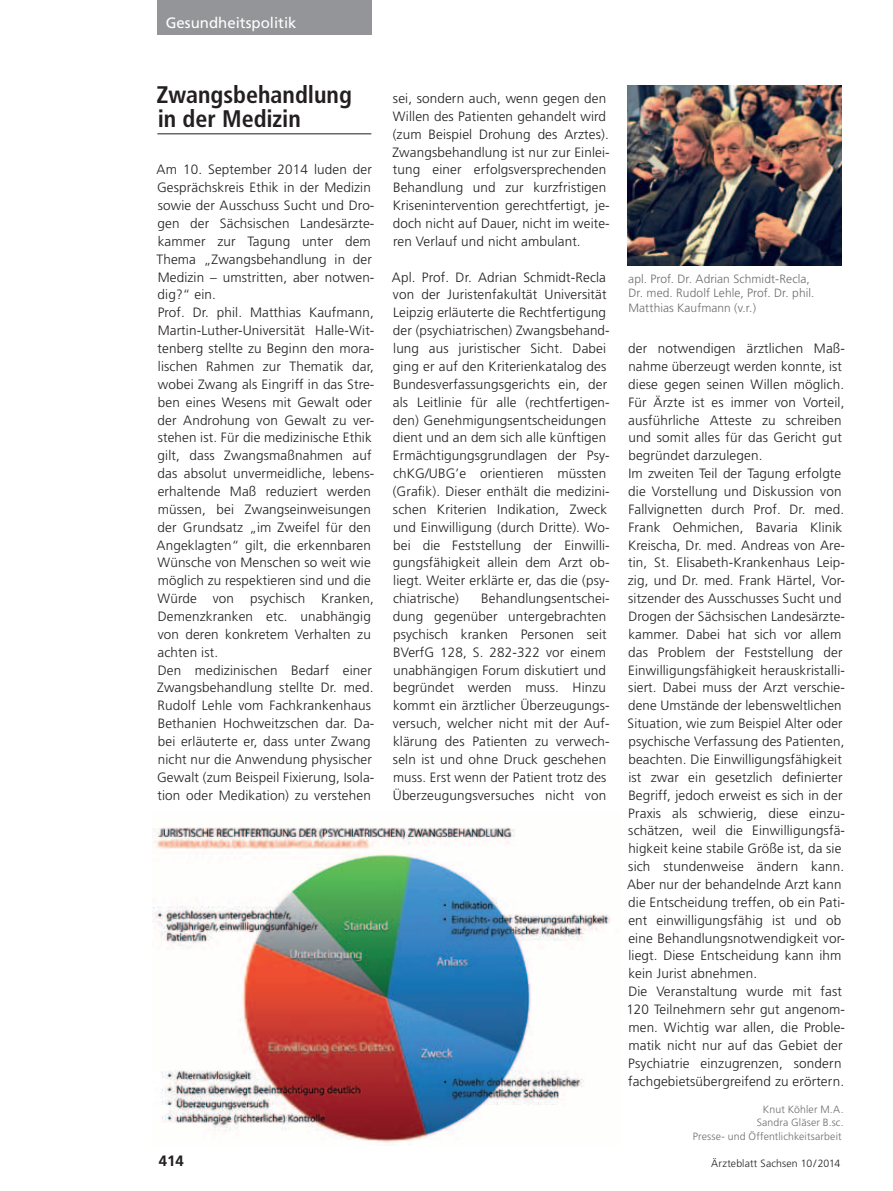
<style>
.page{position:relative;width:893px;height:1191px;background:#fff}
.page>*{position:absolute;margin:0;border:0;box-sizing:border-box;transform-origin:0 0}
.Überschrift{font:700 condensed 24px/24px "Frutiger";color:#231f20}
.t1{font:15px "Frutiger";color:#fff}
.t2{font:700 15px "Frutiger";color:#231f20}
.Text_allgemein{font:300 13.5px/17.9px "Frutiger";letter-spacing:.01em;color:#231f20}
.Bildunterschrift{font:300 12px/14.2px "Frutiger";letter-spacing:.005em;color:#6c6d70}
.Autoren{font:300 10.5px "Frutiger";letter-spacing:.01em;color:#6c6d70}
.t3{font:300 10.5px "Frutiger";letter-spacing:.01em;color:#231f20}
</style>
<div class="page">
<hr style="left:157px;top:133px;width:214px;height:1px;background:#231f20">
<div style="left:157px;top:0;width:214px;height:34px;background:#939598"></div>
<img style="left:628px;top:85px;width:214px;height:180px">
<img style="left:152px;top:827px;width:459px;height:316px">
<p class="t1" style="left:166px;top:14px;width:132px">Gesundheitspolitik</p>
<p class="Überschrift" style="left:156px;top:83px;width:197px">Zwangsbehandlung in der Medizin</p>
<p class="Text_allgemein" style="left:156px;top:161px;width:219px">Am 10. September 2014 luden der<br>Gesprächskreis Ethik in der Medizin sowie der Ausschuss Sucht und Dro&shy;gen der Sächsischen Landesärzte&shy;kammer zur Tagung unter dem<br>Thema „Zwangsbehandlung in der<br>Medizin – umstritten, aber notwen&shy;dig?“ ein.</p>
<p class="Text_allgemein" style="left:157px;top:304px;width:219px">Prof. Dr. phil. Matthias Kaufmann, Martin-Luther-Universität Halle-Wit&shy;tenberg stellte zu Beginn den mora&shy;lischen Rahmen zur Thematik dar, wobei Zwang als Eingriff in das Stre&shy;ben eines Wesens mit Gewalt oder der Androhung von Gewalt zu ver&shy;stehen ist. Für die medizinische Ethik gilt, dass Zwangsmaßnahmen auf das absolut unvermeidliche, lebens&shy;erhaltende Maß reduziert werden müssen, bei Zwangseinweisungen der Grundsatz „im Zweifel für den Angeklagten“ gilt, die erkennbaren Wünsche von Menschen so weit wie möglich zu respektieren sind und die Würde von psychisch Kranken, Demenzkranken etc. unabhängig von deren konkretem Verhalten zu achten ist.</p>
<p class="Text_allgemein" style="left:157px;top:661px;width:219px">Den medizinischen Bedarf einer Zwangsbehandlung stellte Dr. med.<br>Rudolf Lehle vom Fachkrankenhaus Bethanien Hochweitzschen dar. Da-- bei erläuterte er, dass unter Zwang nicht nur die Anwendung physischer Gewalt (zum Beispeil Fixierung, Isola&shy;tion oder Medikation) zu verstehen</p>
<p class="Text_allgemein" style="left:392px;top:89px;width:219px">sei, sondern auch, wenn gegen den Willen des Patienten gehandelt wird (zum Beispiel Drohung des Arztes).<br>Zwangsbehandlung ist nur zur Einlei&shy;tung einer erfolgsversprechenden Behandlung und zur kurzfristigen Krisenintervention gerechtfertigt, je-- doch nicht auf Dauer, nicht im weite&shy;ren Verlauf und nicht ambulant.</p>
<p class="Text_allgemein" style="left:392px;top:268px;width:219px">Apl. Prof. Dr. Adrian Schmidt-Recla von der Juristenfakultät Universität Leipzig erläuterte die Rechtfertigung der (psychiatrischen) Zwangsbehand&shy;lung aus juristischer Sicht. Dabei ging er auf den Kriterienkatalog des Bundesverfassungsgerichts ein, der als Leitlinie für alle (rechtfertigen&shy;den) Genehmigungsentscheidungen dient und an dem sich alle künftigen Ermächtigungsgrundlagen der Psy&shy;chKG/UBG’e orientieren müssten (Grafik). Dieser enthält die medizini&shy;schen Kriterien Indikation, Zweck und Einwilligung (durch Dritte). Wo-- bei die Feststellung der Einwilli&shy;gungsfähigkeit allein dem Arzt ob-- liegt. Weiter erklärte er, das die (psy&shy;chiatrische)</p>
<p class="Text_allgemein" style="left:393px;top:589px;width:218px;text-indent:88px">Behandlungsentschei&shy;dung gegenüber untergebrachten psychisch kranken Personen seit BVerfG 128, S. 282-322 vor einem unabhängigen Forum diskutiert und begründet werden muss. Hinzu kommt ein ärztlicher Überzeugungs&shy;versuch, welcher nicht mit der Auf&shy;klärung des Patienten zu verwech&shy;seln ist und ohne Druck geschehen muss. Erst wenn der Patient trotz des Überzeugungsversuches nicht von</p>
<p class="Bildunterschrift" style="left:628px;top:272px;width:183px">apl. Prof. Dr. Adrian Schmidt-Recla,</p>
<p class="Bildunterschrift" style="left:628px;top:286px;width:187px">Dr. med. Rudolf Lehle, Prof. Dr. phil.<br>Matthias Kaufmann (v.r.)</p>
<p class="Text_allgemein" style="left:628px;top:339px;width:218px">der notwendigen ärztlichen Maß&shy;nahme überzeugt werden konnte, ist diese gegen seinen Willen möglich.<br>Für Ärzte ist es immer von Vorteil, ausführliche Atteste zu schreiben und somit alles für das Gericht gut begründet darzulegen.</p>
<p class="Text_allgemein" style="left:627px;top:464px;width:219px">Im zweiten Teil der Tagung erfolgte die Vorstellung und Diskussion von Fallvignetten durch Prof. Dr. med.<br>Frank Oehmichen, Bavaria Klinik Kreischa, Dr. med. Andreas von Are&shy;tin, St. Elisabeth-Krankenhaus Leip&shy;zig, und Dr. med. Frank Härtel, Vor&shy;sitzender des Ausschusses Sucht und Drogen der Sächsischen Landesärzte&shy;kammer. Dabei hat sich vor allem das Problem der Feststellung der Einwilligungsfähigkeit herauskristalli&shy;siert. Dabei muss der Arzt verschie&shy;dene Umstände der lebensweltlichen Situation, wie zum Beispiel Alter oder psychische Verfassung des Patienten, beachten. Die Einwilligungsfähigkeit ist zwar ein gesetzlich definierter Begriff, jedoch erweist es sich in der Praxis als schwierig, diese einzu&shy;schätzen, weil die Einwilligungsfä&shy;higkeit keine stabile Größe ist, da sie sich stundenweise ändern kann.<br>Aber nur der behandelnde Arzt kann die Entscheidung treffen, ob ein Pati&shy;ent einwilligungsfähig ist und ob eine Behandlungsnotwendigkeit vor&shy;liegt. Diese Entscheidung kann ihm kein Jurist abnehmen.</p>
<p class="Text_allgemein" style="left:626px;top:982px;width:220px">Die Veranstaltung wurde mit fast 120 Teilnehmern sehr gut angenom&shy;men. Wichtig war allen, die Proble&shy;matik nicht nur auf das Gebiet der Psychiatrie einzugrenzen, sondern fachgebietsübergreifend zu erörtern.</p>
<p class="Autoren" style="left:763px;top:1103px;width:82px">Knut Köhler M.A.</p>
<p class="Autoren" style="left:757px;top:1116px;width:88px">Sandra Gläser B.sc.</p>
<p class="Autoren" style="left:693px;top:1130px;width:150px">Presse- und Öffentlichkeitsarbeit</p>
<p class="t2" style="left:159px;top:1151px;width:27px">414</p>
<p class="t3" style="left:711px;top:1157px;width:131px">Ärzteblatt Sachsen 10/2014</p>
</div>
